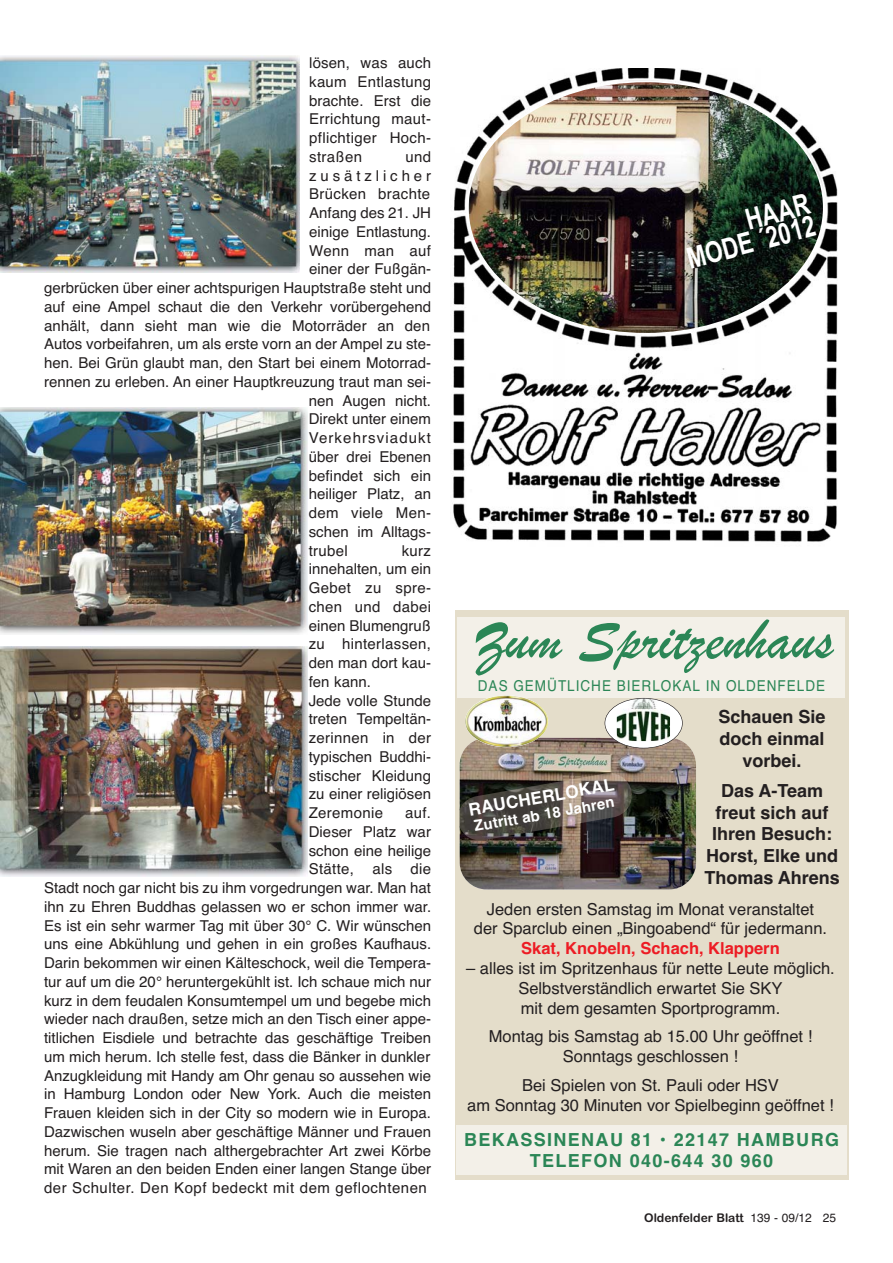
<style>
.page{position:relative;width:893px;height:1263px;background:#fff}
.page>*{position:absolute;margin:0;border:0;box-sizing:border-box;transform-origin:0 0}
.t1{font:60px "Brush Script";color:#2b8656}
.t2{font:700 29.25px/22.5px "Arial";color:#fff;text-align:right;scale:.77 1}
.t3{font:700 18px/21.6px "Helvetica";color:#231f20;text-align:center}
.t4{font:700 18px/21.6px "Helvetica";letter-spacing:.075em;color:#2b8656;text-align:center}
.t5{font:700 17.25px "Helvetica";color:#fff}
.t6{font:16.5px/19.8px "Helvetica";color:#231f20;text-align:center}
.t7{font:700 16.5px "Helvetica";color:#ed1c24}
.t8{font:15px/18.8px "Helvetica";color:#231f20;text-align:justify}
.t9{font:15px "Helvetica";letter-spacing:.02em;color:#231f20}
.t10{font:15px "Helvetica";letter-spacing:.075em;color:#2b8656;scale:.9 1}
.t11{font:700 15px "Helvetica";color:#fff}
.t12{font:15px "Helvetica";letter-spacing:.075em;color:#231f20}
.t13{font:15px "Helvetica";letter-spacing:.26em;color:#231f20}
.t14{font:12px "Arial Rounded MT Bold";color:#231f20}
.s1{font-family:"Helvetica"}
</style>
<div class="page">
<div style="left:455px;top:610px;width:393px;height:570px;background:#e4ddca"></div>
<div style="left:457px;top:618px;width:387px;height:80px;background:#f3f0e8"></div>
<img style="left:460px;top:738px;width:236px;height:151px;border-radius:27px">
<img style="left:548px;top:738px;width:30px;height:9px">
<div style="left:456px;top:1126px;width:391px;height:49px;background:#f3f0e8"></div>
<svg style="left:459px;top:809px;width:1px;height:18px"></svg>
<img style="left:460px;top:773px;width:172px;height:68px">
<img style="left:465px;top:695px;width:83px;height:52px">
<svg style="left:605px;top:698px;width:78px;height:50px;background:#b1b7ac"></svg>
<img style="left:453px;top:68px;width:385px;height:474px">
<img style="left:469px;top:82px;width:354px;height:251px">
<img style="left:0;top:55px;width:299px;height:218px">
<img style="left:0;top:407px;width:307px;height:227px">
<img style="left:0;top:647px;width:307px;height:230px">
<p class="t8" style="left:309px;top:55px;width:123px">lösen, was auch kaum Entlastung brachte. Erst die Errichtung maut&shy;pflichtiger Hoch&shy;straßen</p>
<p class="t8" style="left:405px;top:149px;width:27px">und</p>
<p class="t13" style="left:309px;top:170px;width:123px">zusätzlicher</p>
<p class="t9" style="left:309px;top:189px;width:123px">Brücken brachte</p>
<p class="t8" style="left:309px;top:205px;width:123px">Anfang des 21. JH</p>
<p class="t8" style="left:309px;top:224px;width:123px">einige Entlastung.</p>
<p class="t9" style="left:309px;top:245px;width:123px">Wenn man auf</p>
<p class="t8" style="left:309px;top:261px;width:123px">einer der Fußgän-</p>
<p class="t8" style="left:44px;top:280px;width:389px">gerbrücken über einer achtspurigen Hauptstraße steht und</p>
<p class="t8" style="left:44px;top:299px;width:389px">auf eine Ampel schaut die den Verkehr vorübergehend</p>
<p class="t8" style="left:44px;top:317px;width:388px">anhält, dann sieht man wie die Motorräder an den</p>
<p class="t8" style="left:44px;top:336px;width:389px">Autos vorbeifahren, um als erste vorn an der Ampel zu ste-</p>
<p class="t8" style="left:44px;top:355px;width:389px">hen. Bei Grün glaubt man, den Start bei einem Motorrad-</p>
<p class="t8" style="left:44px;top:374px;width:389px">rennen zu erleben. An einer Hauptkreuzung traut man sei-</p>
<p class="t8" style="left:309px;top:392px;width:124px">nen Augen nicht.</p>
<p class="t8" style="left:309px;top:411px;width:124px">Direkt unter einem</p>
<p class="t12" style="left:309px;top:432px;width:124px">Verkehrsviadukt</p>
<p class="t8" style="left:309px;top:449px;width:124px">über drei Ebenen</p>
<p class="t8" style="left:309px;top:467px;width:124px">befindet sich ein</p>
<p class="t8" style="left:309px;top:486px;width:124px">heiliger Platz, an</p>
<p class="t9" style="left:309px;top:507px;width:124px">dem viele Men-</p>
<p class="t8" style="left:309px;top:524px;width:124px">schen im Alltags-</p>
<p class="t8" style="left:309px;top:542px;width:41px">trubel</p>
<p class="t8" style="left:309px;top:542px;width:124px;text-align:left;text-indent:93px">kurz innehalten, um ein<br>Gebet zu spre&shy;chen und dabei einen Blumengruß zu hinterlassen, den man dort kau&shy;fen kann.<br>Jede volle Stunde treten Tempeltän&shy;zerinnen in der typischen Buddhi&shy;stischer Kleidung zu einer religiösen<br>Zeremonie</p>
<p class="t8" style="left:44px;top:805px;width:389px;text-align:right">auf.<br>Dieser Platz war<br>schon eine heilige<br>Stätte, als die<br>Stadt noch gar nicht bis zu ihm vorgedrungen war. Man hat ihn zu Ehren Buddhas gelassen wo er schon immer war.<br>Es ist ein sehr warmer Tag mit über 30° C. Wir wünschen uns eine Abkühlung und gehen in ein großes Kaufhaus.<br>Darin bekommen wir einen Kälteschock, weil die Tempera&shy;tur auf um die 20° heruntergekühlt ist. Ich schaue mich nur kurz in dem feudalen Konsumtempel um und begebe mich wieder nach draußen, setze mich an den Tisch einer appe&shy;titlichen Eisdiele und betrachte das geschäftige Treiben um mich herum. Ich stelle fest, dass die Bänker in dunkler Anzugkleidung mit Handy am Ohr genau so aussehen wie in Hamburg London oder New York. Auch die meisten Frauen kleiden sich in der City so modern wie in Europa.<br>Dazwischen wuseln aber geschäftige Männer und Frauen herum. Sie tragen nach althergebrachter Art zwei Körbe mit Waren an den beiden Enden einer langen Stange über der Schulter. Den Kopf bedeckt mit dem geflochtenen</p>
<h2 class="t2" style="left:679px;top:227px;width:173px;rotate:-15deg">HAAR<br>MODE ´2012</h2>
<h1 class="t1" style="left:473px;top:602px;width:362px">Zum Spritzenhaus</h1>
<p class="t10" style="left:478px;top:680px;width:387px">DAS GEMÜTLICHE BIERLOKAL IN OLDENFELDE</p>
<p class="t5" style="left:468px;top:803px;width:149px;rotate:-10deg">RAUCHERLOKAL</p>
<p class="t11" style="left:473px;top:821px;width:144px;rotate:-10deg">Zutritt ab 18 Jahren</p>
<p class="t3" style="left:718px;top:708px;width:109px">Schauen Sie doch einmal vorbei.</p>
<p class="t3" style="left:704px;top:782px;width:137px">Das A-Team freut sich auf<br>Ihren Besuch:<br>Horst, Elke und<br>Thomas Ahrens</p>
<p class="t6" style="left:474px;top:900px;width:355px">Jeden ersten Samstag im Monat veranstaltet der Sparclub einen „Bingoabend“ für jedermann.</p>
<p class="t7" style="left:521px;top:942px;width:260px">Skat, Knobeln, Schach, Klappern</p>
<p class="t6" style="left:466px;top:960px;width:370px">– alles ist im Spritzenhaus für nette Leute möglich.<br>Selbstverständlich erwartet Sie SKY<br>mit dem gesamten Sportprogramm.</p>
<p class="t6" style="left:489px;top:1028px;width:325px">Montag bis Samstag ab 15.00 Uhr geöffnet !<br>Sonntags geschlossen !</p>
<p class="t6" style="left:467px;top:1077px;width:368px">Bei Spielen von St. Pauli oder HSV<br>am Sonntag 30 Minuten vor Spielbeginn geöffnet !</p>
<p class="t4" style="left:464px;top:1130px;width:376px">BEKASSINENAU 81 • 22147 HAMBURG<br>TELEFON 040-644 30 960</p>
<p class="t14" style="left:644px;top:1211px;width:194px">Oldenfelder Blatt <span class="s1">139 - 09/12 25</span></p>
</div>
